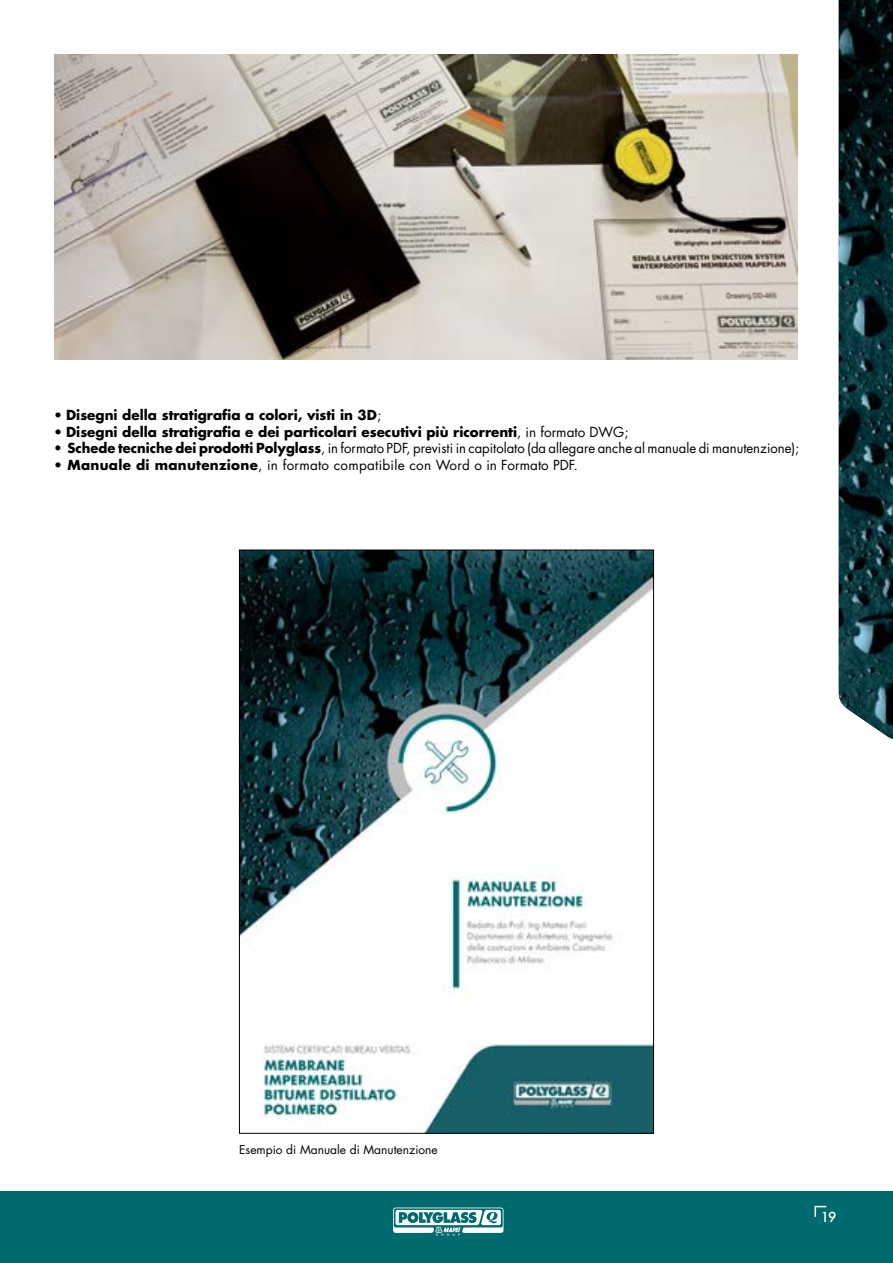
<style>
.page{position:relative;width:893px;height:1263px;background:#fff}
.page>*{position:absolute;margin:0;border:0;box-sizing:border-box;transform-origin:0 0}
.t1{font:700 13.5px "Futura Std";color:#000}
.t2{font:13.5px "Futura Std";color:#000}
.t3{font:13.5px "Futura Std";letter-spacing:.02em;color:#000}
.t4{font:500 13.5px "Futura";color:#fff}
.t5{font:12px "Futura Std";color:#000}
.s1{font-weight:400}
.s2{font-weight:700}
</style>
<div class="page">
<div style="left:0;top:1191px;width:893px;height:72px;background:#006b6e"></div>
<svg style="left:393px;top:1207px;width:110px;height:28px"></svg>
<img style="left:839px;top:0;width:54px;height:739px">
<svg style="left:814px;top:1205px;width:13px;height:12px"></svg>
<img style="left:241px;top:552px;width:411px;height:579px">
<img style="left:54px;top:54px;width:743px;height:306px">
<p class="t1" style="left:54px;top:406px;width:329px"><span class="s1">•</span> Disegni della stratigrafia a colori, visti in 3D<span class="s1">;</span></p>
<p class="t1" style="left:54px;top:423px;width:576px"><span class="s1">•</span> Disegni della stratigrafia e dei particolari esecutivi più ricorrenti<span class="s1">, in formato DWG;</span></p>
<p class="t2" style="left:54px;top:440px;width:747px">• <span class="s2">Schede tecniche dei prodotti Polyglass</span>, in formato PDF, previsti in capitolato (da allegare anche al manuale di manutenzione);</p>
<p class="t3" style="left:54px;top:456px;width:525px">• <span class="s2">Manuale di manutenzione</span>, in formato compatibile con Word o in Formato PDF.</p>
<p class="t5" style="left:239px;top:1142px;width:200px">Esempio di Manuale di Manutenzione</p>
<p class="t4" style="left:821px;top:1208px;width:17px">19</p>
</div>
